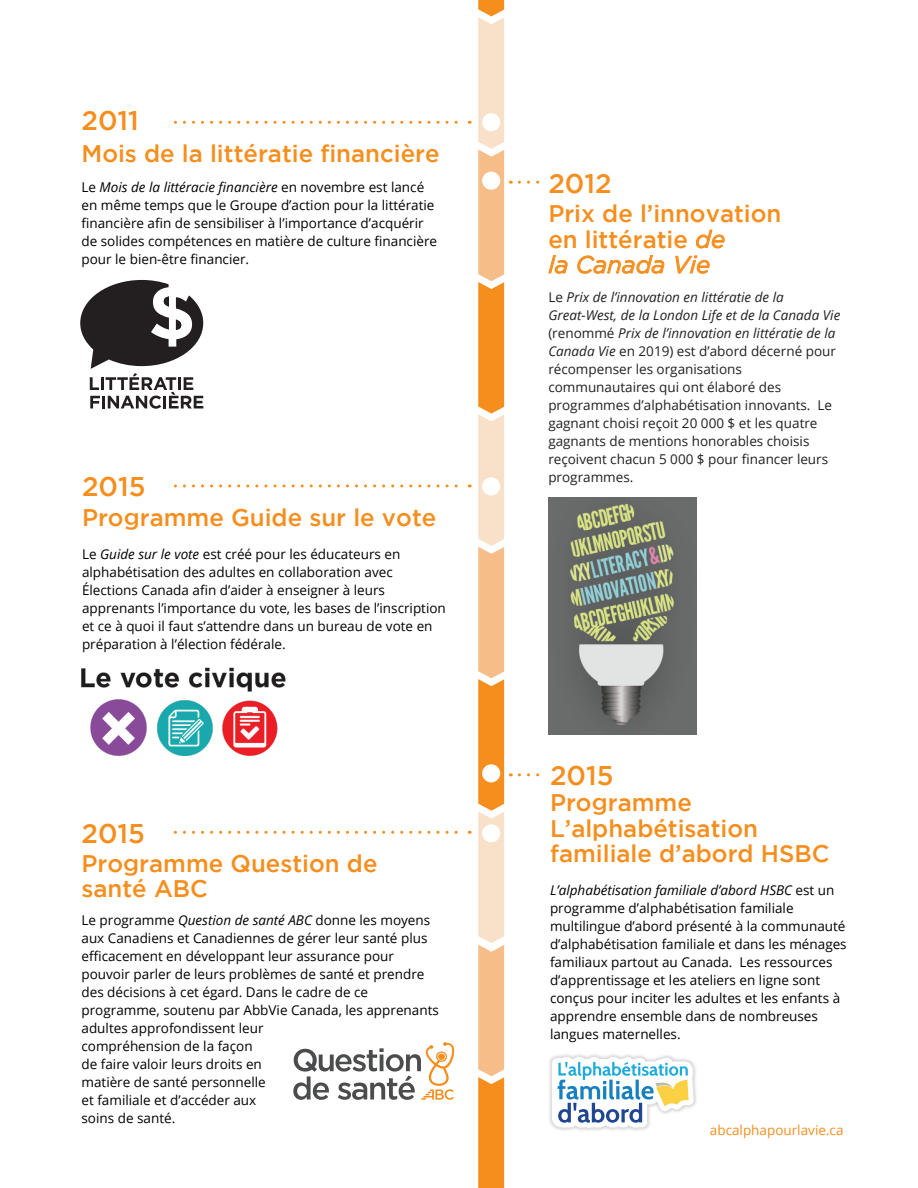
<style>
.page{position:relative;width:918px;height:1188px;background:#fff}
.page>*{position:absolute;margin:0;border:0;box-sizing:border-box;transform-origin:0 0}
.t1{font:500 27px "Gotham";color:#f68e1e}
.t2{font:500 24px/25.5px "Gotham";color:#f68e1e}
.t3{font:13.5px/18px "Open Sans";color:#000}
.t4{font:13.5px/18px "Open Sans";color:#231f20}
.t5{font:13.5px "Open Sans";color:#f68e1e}
.s1{font-style:italic}
.s2{font-weight:400;font-style:italic}
</style>
<div class="page">
<svg style="left:696px;top:229px;width:29px;height:20px"></svg>
<svg style="left:548px;top:255px;width:20px;height:19px"></svg>
<svg style="left:577px;top:255px;width:88px;height:19px"></svg>
<svg style="left:675px;top:255px;width:35px;height:19px"></svg>
<svg style="left:478px;top:0;width:26px;height:1188px;background:#f7be84"></svg>
<div style="left:482px;top:113px;width:18px;height:18px;background:#fff;border-radius:50%"></div>
<div style="left:482px;top:172px;width:18px;height:18px;background:#fff;border-radius:50%"></div>
<div style="left:482px;top:477px;width:18px;height:18px;background:#fff;border-radius:50%"></div>
<div style="left:482px;top:764px;width:18px;height:18px;background:#fff;border-radius:50%"></div>
<div style="left:482px;top:824px;width:18px;height:18px;background:#fff;border-radius:50%"></div>
<svg style="left:519px;top:181px;width:21px;height:3px"></svg>
<svg style="left:519px;top:773px;width:21px;height:3px"></svg>
<svg style="left:175px;top:121px;width:295px;height:3px"></svg>
<svg style="left:175px;top:484px;width:295px;height:3px"></svg>
<svg style="left:175px;top:831px;width:295px;height:3px"></svg>
<svg style="left:80px;top:280px;width:123px;height:129px"></svg>
<img style="left:81px;top:667px;width:205px;height:88px">
<img style="left:548px;top:497px;width:149px;height:238px">
<svg style="left:293px;top:1042px;width:162px;height:58px"></svg>
<img style="left:498px;top:1003px;width:199px;height:179px">
<svg style="left:552px;top:1057px;width:142px;height:71px"></svg>
<h1 class="t1" style="left:82px;top:105px;width:59px">2011</h1>
<h2 class="t2" style="left:82px;top:140px;width:360px">Mois de la littératie financière</h2>
<p class="t3" style="left:82px;top:177px;width:357px">Le <span class="s1">Mois de la littéracie financière</span> en novembre est lancé en même temps que le Groupe d’action pour la littératie financière afin de sensibiliser à l’importance d’acquérir de solides compétences en matière de culture financière pour le bien-être financier.</p>
<h1 class="t1" style="left:82px;top:471px;width:65px">2015</h1>
<h2 class="t2" style="left:82px;top:504px;width:356px">Programme Guide sur le vote</h2>
<p class="t3" style="left:82px;top:545px;width:365px">Le <span class="s1">Guide sur le vote</span> est créé pour les éducateurs en alphabétisation des adultes en collaboration avec Élections Canada afin d’aider à enseigner à leurs apprenants l’importance du vote, les bases de l’inscription et ce à quoi il faut s’attendre dans un bureau de vote en préparation à l’élection fédérale.</p>
<h1 class="t1" style="left:82px;top:818px;width:65px">2015</h1>
<h2 class="t2" style="left:82px;top:850px;width:297px">Programme Question de santé ABC</h2>
<p class="t3" style="left:82px;top:911px;width:359px">Le programme <span class="s1">Question de santé ABC</span> donne les moyens aux Canadiens et Canadiennes de gérer leur santé plus efficacement en développant leur assurance pour pouvoir parler de leurs problèmes de santé et prendre des décisions à cet égard. Dans le cadre de ce programme, soutenu par AbbVie Canada, les apprenants adultes approfondissent leur<br>compréhension de la façon<br>de faire valoir leurs droits en<br>matière de santé personnelle<br>et familiale et d’accéder aux<br>soins de santé.</p>
<h1 class="t1" style="left:548px;top:168px;width:65px">2012</h1>
<h2 class="t2" style="left:548px;top:200px;width:235px">Prix de l’innovation en littératie <span class="s2">de<br>la Canada Vie</span></h2>
<p class="t4" style="left:548px;top:287px;width:293px">Le <span class="s1">Prix de l’innovation en littératie de la Great-West, de la London Life et de la Canada Vie </span>(renommé <span class="s1">Prix de l’innovation en littératie de la Canada Vie</span> en 2019) est d’abord décerné pour récompenser les organisations communautaires qui ont élaboré des programmes d’alphabétisation innovants. Le gagnant choisi reçoit 20 000 $ et les quatre gagnants de mentions honorables choisis reçoivent chacun 5 000 $ pour financer leurs programmes.</p>
<h1 class="t1" style="left:550px;top:760px;width:65px">2015</h1>
<h2 class="t2" style="left:550px;top:790px;width:281px">Programme<br>L’alphabétisation familiale d’abord HSBC</h2>
<p class="t3" style="left:550px;top:881px;width:298px"><span class="s1">L’alphabétisation familiale d’abord HSBC</span> est un programme d’alphabétisation familiale multilingue d’abord présenté à la communauté d’alphabétisation familiale et dans les ménages familiaux partout au Canada. Les ressources d’apprentissage et les ateliers en ligne sont conçus pour inciter les adultes et les enfants à apprendre ensemble dans de nombreuses langues maternelles.</p>
<p class="t5" style="left:710px;top:1121px;width:135px">abcalphapourlavie.ca</p>
</div>
